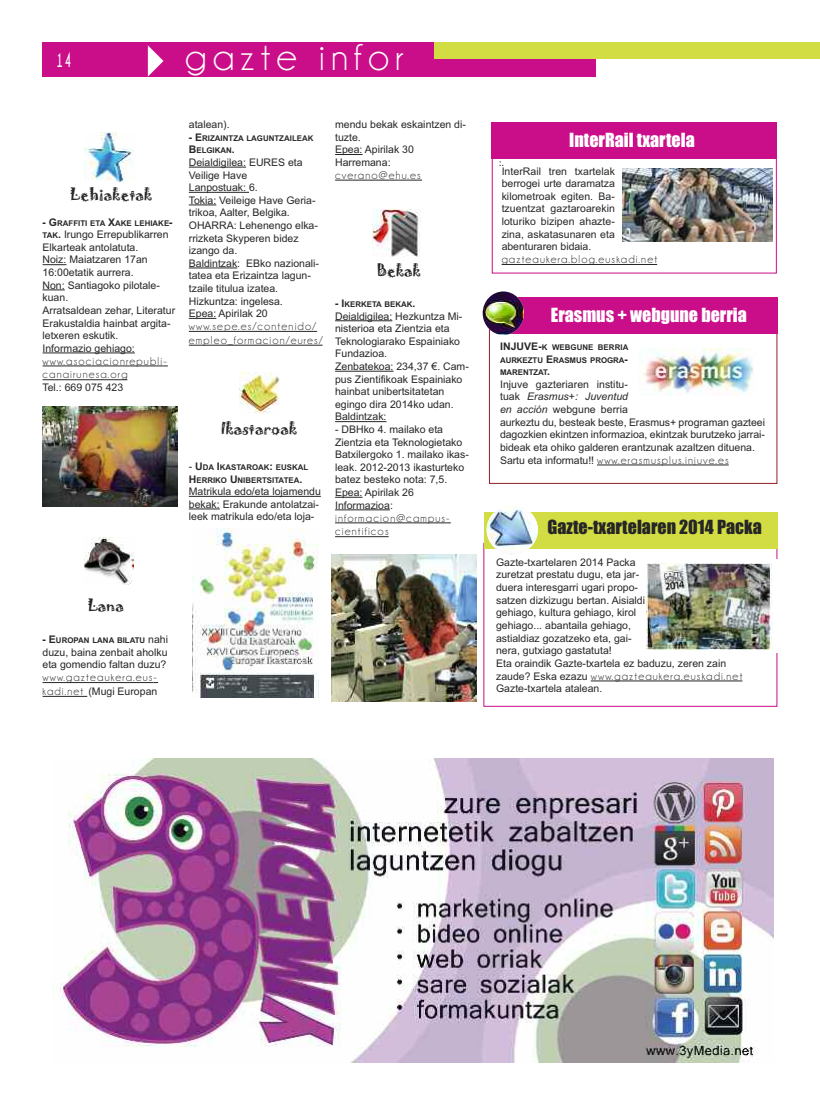
<style>
.page{position:relative;width:820px;height:1106px;background:#fff}
.page>*{position:absolute;margin:0;border:0;box-sizing:border-box;transform-origin:0 0}
.t1{font:40px "Champagne&Limousines";letter-spacing:.15em;color:#fff}
.t2{font:700 19.2px "Champagne&Limousines";color:#fff;scale:.62 1}
.t3{font:18px "Impact";color:#fff}
.t4{font:18px "Impact";color:#272627}
.t5{font:15px "Jokerman";color:#272627}
.t6{font:11.5px/13.8px "Champagne&Limousines";letter-spacing:.1em;color:#272627}
.t7{font:10.5px/12.6px "Arial";color:#272627}
.t8{font:10.5px "Calibri";color:#272627}
.t9{font:700 7.9px/12.6px "Arial";color:#272627}
.s1{font-size:10.5px}
.s2{font-weight:700;font-size:7.9px}
.s3{font-weight:700}
.s4{font-weight:400;font-size:10.5px}
.s5{font-family:"Champagne&Limousines";font-size:11.5px}
.s6{font-style:italic}
.s7{font-family:"Arial";font-size:10.5px}
</style>
<div class="page">
<div style="left:43px;top:43px;width:552px;height:34px;background:#ca0d89"></div>
<div style="left:434px;top:42px;width:385px;height:17px;background:#d2dd43"></div>
<div style="left:483px;top:543px;width:294px;height:164px;border:1px solid #ca0d89"></div>
<svg style="left:43px;top:264px;width:23px;height:1px"></svg>
<svg style="left:43px;top:289px;width:22px;height:1px"></svg>
<hr style="left:43px;top:352px;width:92px;height:1px;background:#272627">
<hr style="left:43px;top:365px;width:120px;height:1px;background:#272627">
<hr style="left:43px;top:379px;width:84px;height:1px;background:#272627">
<hr style="left:43px;top:682px;width:110px;height:1px;background:#272627">
<hr style="left:43px;top:696px;width:44px;height:1px;background:#272627">
<hr style="left:189px;top:167px;width:57px;height:1px;background:#272627">
<hr style="left:189px;top:192px;width:60px;height:1px;background:#272627">
<svg style="left:189px;top:204px;width:27px;height:1px"></svg>
<hr style="left:189px;top:267px;width:48px;height:1px;background:#272627">
<svg style="left:189px;top:318px;width:27px;height:1px"></svg>
<hr style="left:189px;top:331px;width:128px;height:1px;background:#272627">
<hr style="left:189px;top:345px;width:133px;height:1px;background:#272627">
<hr style="left:189px;top:496px;width:132px;height:1px;background:#272627">
<hr style="left:189px;top:508px;width:31px;height:1px;background:#272627">
<svg style="left:335px;top:154px;width:27px;height:1px"></svg>
<hr style="left:335px;top:180px;width:87px;height:1px;background:#272627">
<hr style="left:335px;top:320px;width:57px;height:1px;background:#272627">
<hr style="left:335px;top:371px;width:58px;height:1px;background:#272627">
<hr style="left:335px;top:421px;width:51px;height:1px;background:#272627">
<svg style="left:335px;top:497px;width:27px;height:1px"></svg>
<hr style="left:335px;top:509px;width:55px;height:1px;background:#272627">
<hr style="left:335px;top:522px;width:111px;height:1px;background:#272627">
<hr style="left:335px;top:536px;width:53px;height:1px;background:#272627">
<img style="left:84px;top:537px;width:50px;height:47px">
<img style="left:373px;top:209px;width:47px;height:47px">
<img style="left:239px;top:372px;width:41px;height:41px">
<img style="left:85px;top:132px;width:48px;height:49px">
<div style="left:484px;top:512px;width:293px;height:36px;background:#d2dd43"></div>
<img style="left:486px;top:505px;width:51px;height:49px;border-radius:50%">
<div style="left:488px;top:319px;width:289px;height:165px;border:1px solid #931f23"></div>
<hr style="left:596px;top:464px;width:132px;height:1px;background:#272627">
<div style="left:502px;top:297px;width:275px;height:37px;background:#ca0d89"></div>
<img style="left:643px;top:349px;width:110px;height:46px">
<img style="left:482px;top:291px;width:41px;height:44px;border-radius:50%">
<hr style="left:590px;top:680px;width:152px;height:1px;background:#272627">
<hr style="left:501px;top:264px;width:156px;height:1px;background:#272627">
<div style="left:491px;top:122px;width:285px;height:36px;background:#ca0d89"></div>
<img style="left:43px;top:406px;width:135px;height:100px">
<svg style="left:622px;top:241px;width:150px;height:1px"></svg>
<img style="left:622px;top:169px;width:150px;height:72px">
<img style="left:53px;top:758px;width:720px;height:304px">
<img style="left:192px;top:528px;width:126px;height:169px">
<div style="left:645px;top:559px;width:132px;height:93px;background:#fff"></div>
<img style="left:646px;top:563px;width:126px;height:86px">
<svg style="left:331px;top:554px;width:145px;height:1px"></svg>
<img style="left:331px;top:555px;width:145px;height:147px">
<h2 class="t2" style="left:56px;top:49px;width:25px">14</h2>
<h1 class="t1" style="left:129px;top:33px;width:276px">✔gazte infor</h1>
<h3 class="t5" style="left:70px;top:186px;width:84px">Lehiaketak</h3>
<p class="t9" style="left:43px;top:217px;width:132px"><span class="s1">- G</span>RAFFITI ETA <span class="s1">X</span>AKE LEHIAKE<span class="s1">-</span></p>
<p class="t7" style="left:43px;top:228px;width:134px"><span class="s2">TAK</span><span class="s3">.</span> Irungo Errepublikarren<br>Elkarteak antolatuta.<br>Noiz: Maiatzaren 17an<br>16:00etatik aurrera.<br>Non: Santiagoko pilotale&shy;kuan.<br>Arratsaldean zehar, Literatur<br>Erakustaldia hainbat argita&shy;letxeren eskutik.<br>Informazio gehiago:</p>
<p class="t6" style="left:43px;top:354px;width:126px">www.asociacionrepubli&shy;canairunesa.org</p>
<p class="t7" style="left:43px;top:381px;width:82px">Tel.: 669 075 423</p>
<p class="t7" style="left:189px;top:118px;width:42px">atalean).</p>
<p class="t9" style="left:189px;top:132px;width:126px"><span class="s1">- E</span>RIZAINTZA LAGUNTZAILEAK<br><span class="s1">B</span>ELGIKAN<span class="s1">.</span></p>
<p class="t7" style="left:189px;top:156px;width:132px">Deialdigilea: EURES eta<br>Veilige Have<br>Lanpostuak: 6.<br>Tokia: Veileige Have Geria&shy;trikoa, Aalter, Belgika.<br>OHARRA: Lehenengo elka&shy;rrizketa Skyperen bidez izango da.<br>Baldintzak: EBko nazionali&shy;tatea eta Erizaintza lagun&shy;tzaile titulua izatea.<br>Hizkuntza: ingelesa.<br>Epea: Apirilak 20</p>
<p class="t6" style="left:189px;top:319px;width:135px">www.sepe.es/contenido/ empleo_formacion/eures/</p>
<h3 class="t5" style="left:220px;top:420px;width:78px">Ikastaroak</h3>
<p class="t9" style="left:189px;top:461px;width:121px"><span class="s4">-</span> <span class="s1">U</span>DA <span class="s1">I</span>KASTAROAK<span class="s1">:</span> EUSKAL<br><span class="s1">H</span>ERRIKO <span class="s1">U</span>NIBERTSITATEA<span class="s1">.</span></p>
<p class="t7" style="left:189px;top:485px;width:133px">Matrikula edo/eta lojamendu bekak: Erakunde antolatzai&shy;leek matrikula edo/eta loja-</p>
<p class="t7" style="left:335px;top:118px;width:132px">mendu bekak eskaintzen di&shy;tuzte.<br>Epea: Apirilak 30<br>Harremana:</p>
<p class="t6" style="left:335px;top:168px;width:87px">cverano@ehu.es</p>
<h3 class="t5" style="left:376px;top:262px;width:46px">Bekak</h3>
<p class="t9" style="left:335px;top:298px;width:82px"><span class="s1">- I</span>KERKETA BEKAK<span class="s1">.</span></p>
<p class="t7" style="left:335px;top:310px;width:135px">Deialdigilea: Hezkuntza Mi&shy;nisterioa eta Zientzia eta<br>Teknologiarako Espainiako<br>Fundazioa.<br>Zenbatekoa: 234,37 €. Cam&shy;pus Zientifikoak Espainiako hainbat unibertsitatetan egingo dira 2014ko udan.<br>Baldintzak:</p>
<p class="t7" style="left:335px;top:423px;width:135px">- DBHko 4. mailako eta<br>Zientzia eta Teknologietako<br>Batxilergoko 1. mailako ikas&shy;leak. 2012-2013 ikasturteko batez besteko nota: 7,5.<br>Epea: Apirilak 26<br>Informazioa:</p>
<p class="t6" style="left:335px;top:510px;width:116px">informacion@campus&shy;cientificos</p>
<h3 class="t5" style="left:88px;top:597px;width:38px">Lana</h3>
<p class="t9" style="left:43px;top:634px;width:127px"><span class="s1">- E</span>UROPAN LANA BILATU <span class="s4">nahi</span></p>
<p class="t7" style="left:43px;top:646px;width:126px">duzu, baina zenbait aholku eta gomendio faltan duzu?</p>
<p class="t6" style="left:43px;top:670px;width:116px">www.gazteaukera.eus-</p>
<p class="t7" style="left:43px;top:685px;width:116px"><span class="s5">kadi.net</span> (Mugi Europan</p>
<h3 class="t3" style="left:569px;top:130px;width:127px">InterRail txartela</h3>
<p class="t8" style="left:498px;top:157px;width:7px">:.</p>
<p class="t7" style="left:501px;top:165px;width:115px;text-align:justify">InterRail tren txartelak berrogei urte daramatza kilometroak egiten. Ba&shy;tzuentzat gaztaroarekin loturiko bizipen ahazte&shy;zina, askatasunaren eta abenturaren bidaia.</p>
<p class="t6" style="left:501px;top:252px;width:157px">gazteaukera.blog.euskadi.net</p>
<h3 class="t3" style="left:550px;top:306px;width:197px">Erasmus + webgune berria</h3>
<p class="t9" style="left:500px;top:341px;width:130px;text-align:justify"><span class="s1">INJUVE-</span>K WEBGUNE BERRIA AURKEZTU <span class="s1">E</span>RASMUS PROGRA<span class="s1">-</span>MARENTZAT<span class="s1">.</span></p>
<p class="t7" style="left:500px;top:378px;width:266px">Injuve gazteriaren institu-<br>tuak <span class="s6">Erasmus+: Juventud<br>en acción</span> webgune berria<br>aurkeztu du, besteak beste, Erasmus+ programan gazteei dagozkien ekintzen informazioa, ekintzak burutzeko jarrai&shy;bideak eta ohiko galderen erantzunak azaltzen dituena.</p>
<p class="t6" style="left:500px;top:453px;width:230px"><span class="s7">Sartu eta informatu!!</span> www.erasmusplus.injuve.es</p>
<h3 class="t4" style="left:547px;top:517px;width:216px">Gazte-txartelaren 2014 Packa</h3>
<p class="t7" style="left:496px;top:556px;width:231px">Gazte-txartelaren 2014 Packa<br>zuretzat prestatu dugu, eta jar-<br>duera interesgarri ugari propo-<br>satzen dizkizugu bertan. Aisialdi<br>gehiago, kultura gehiago, kirol<br>gehiago... abantaila gehiago,<br>astialdiaz gozatzeko eta, gai-<br>nera, gutxiago gastatuta!<br>Eta oraindik Gazte-txartela ez baduzu, zeren zain</p>
<p class="t6" style="left:496px;top:668px;width:248px"><span class="s7">zaude? Eska ezazu</span> www.gazteaukera.euskadi.net</p>
<p class="t7" style="left:496px;top:682px;width:108px">Gazte-txartela atalean.</p>
</div>
